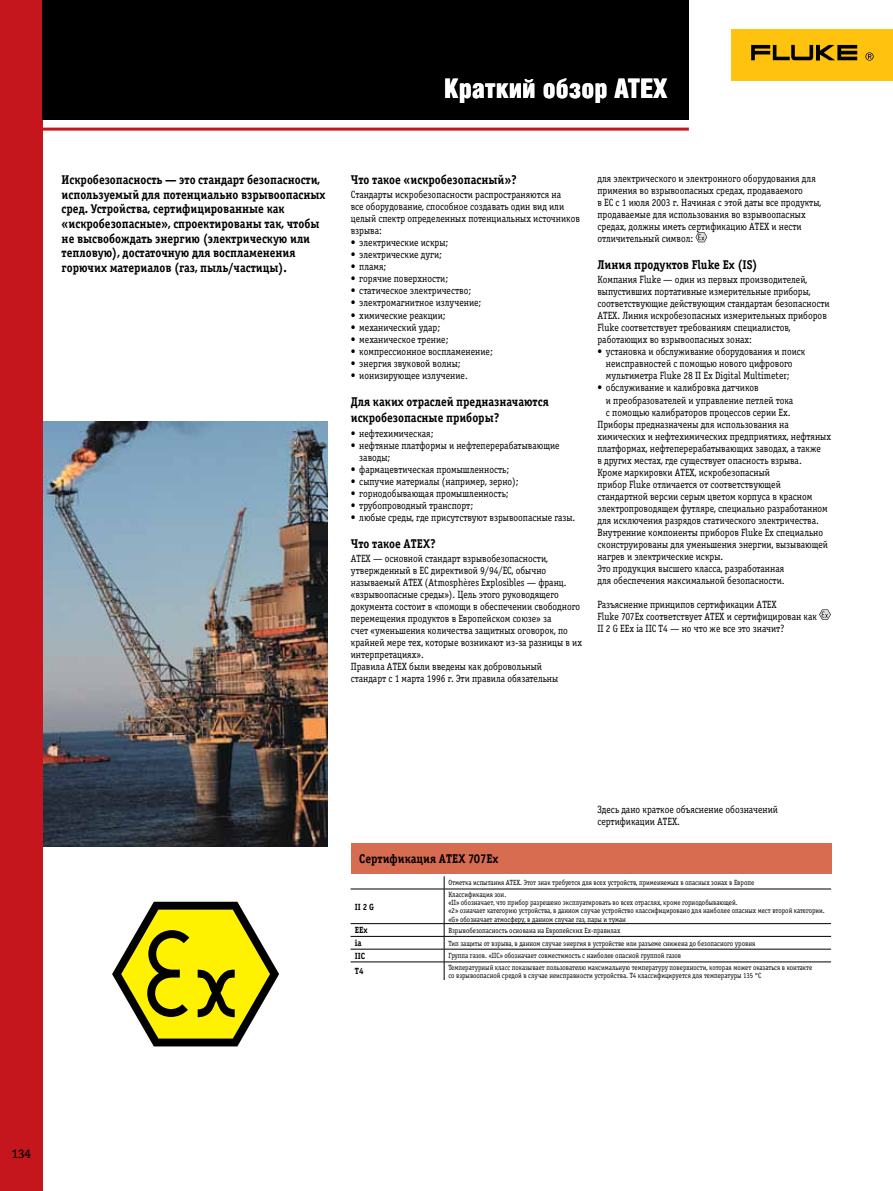
<style>
.page{position:relative;width:893px;height:1191px;background:#fff}
.page>*{position:absolute;margin:0;border:0;box-sizing:border-box;transform-origin:0 0}
.t1{font:27px "Helios Cond Black C";color:#fff}
.t2{font:12.75px/14.7px "Officina Serif Bold C";color:#000;scale:.9 1}
.t3{font:700 12px "Caecilia LT Std";color:#000;scale:.9 1}
.t4{font:10.5px/12px "Officina Serif Book C";color:#000;scale:.9 1}
.t5{font:9px "Officina Serif Bold C";color:#000;scale:.9 1}
.t6{font:7.5px/8.2px "Officina Serif Book C";color:#000;scale:.9 1}
.s1{font-family:"Caecilia LT Std";font-size:9.75px}
</style>
<div class="page">
<div style="left:731px;top:30px;width:162px;height:51px;background:#ffc20e"></div>
<hr style="left:0;top:128px;width:689px;height:3px;background:#c4161c">
<svg style="left:751px;top:45px;width:106px;height:15px"></svg>
<svg style="left:865px;top:52px;width:9px;height:9px"></svg>
<img style="left:43px;top:421px;width:284px;height:425px">
<svg style="left:112px;top:901px;width:167px;height:145px"></svg>
<div style="left:0;top:0;width:43px;height:1191px;background:#c4161c"></div>
<div style="left:43px;top:0;width:646px;height:119px;background:#000"></div>
<svg style="left:695px;top:232px;width:12px;height:10px"></svg>
<svg style="left:819px;top:609px;width:12px;height:10px"></svg>
<svg style="left:444px;top:876px;width:1px;height:12px"></svg>
<hr style="left:444px;top:889px;width:1px;height:34px;background:#000">
<hr style="left:351px;top:923px;width:93px;height:1px;background:#000">
<hr style="left:444px;top:923px;width:387px;height:1px;background:#000">
<hr style="left:351px;top:936px;width:93px;height:1px;background:#000">
<hr style="left:444px;top:936px;width:387px;height:1px;background:#000">
<hr style="left:351px;top:949px;width:93px;height:1px;background:#000">
<hr style="left:444px;top:949px;width:387px;height:1px;background:#000">
<hr style="left:351px;top:961px;width:93px;height:1px;background:#000">
<hr style="left:444px;top:961px;width:387px;height:1px;background:#000">
<svg style="left:444px;top:924px;width:1px;height:56px"></svg>
<hr style="left:351px;top:888px;width:93px;height:1px;background:#000">
<hr style="left:444px;top:888px;width:387px;height:1px;background:#000">
<div style="left:351px;top:843px;width:480px;height:30px;background:#d76c51"></div>
<h1 class="t1" style="left:444px;top:73px;width:225px">Краткий обзор ATEX</h1>
<p class="t2" style="left:62px;top:172px;width:295px">Искробезопасность — это стандарт безопасности, используемый для потенциально взрывоопасных сред. Устройства, сертифицированные как «искробезопасные», спроектированы так, чтобы не высвобождать энергию (электрическую или тепловую), достаточную для воспламенения горючих материалов (газ, пыль/частицы).</p>
<p class="t2" style="left:351px;top:172px;width:186px">Что такое «искробезопасный»?</p>
<p class="t4" style="left:351px;top:189px;width:256px">Стандарты искробезопасности распространяются на<br>все оборудование, способное создавать один вид или целый спектр определенных потенциальных источников взрыва:</p>
<p class="t4" style="left:351px;top:237px;width:110px">• электрические искры;</p>
<p class="t4" style="left:351px;top:249px;width:103px">• электрические дуги;</p>
<p class="t4" style="left:351px;top:261px;width:41px">• пламя;</p>
<p class="t4" style="left:351px;top:273px;width:110px">• горячие поверхности;</p>
<p class="t4" style="left:351px;top:285px;width:135px">• статическое электричество;</p>
<p class="t4" style="left:351px;top:297px;width:147px">• электромагнитное излучение;</p>
<p class="t4" style="left:351px;top:309px;width:107px">• химические реакции;</p>
<p class="t4" style="left:351px;top:321px;width:101px">• механический удар;</p>
<p class="t4" style="left:351px;top:333px;width:110px">• механическое трение;</p>
<p class="t4" style="left:351px;top:345px;width:159px">• компрессионное воспламенение;</p>
<p class="t4" style="left:351px;top:357px;width:124px">• энергия звуковой волны;</p>
<p class="t4" style="left:351px;top:369px;width:131px">• ионизирующее излучение.</p>
<p class="t2" style="left:351px;top:393px;width:221px;line-height:16.8px">Для каких отраслей предназначаются искробезопасные приборы?</p>
<p class="t4" style="left:351px;top:427px;width:93px">• нефтехимическая;</p>
<p class="t4" style="left:359px;top:439px;width:224px;text-indent:-9px">• нефтяные платформы и нефтеперерабатывающие заводы;</p>
<p class="t4" style="left:351px;top:463px;width:177px">• фармацевтическая промышленность;</p>
<p class="t4" style="left:351px;top:475px;width:188px">• сыпучие материалы (например, зерно);</p>
<p class="t4" style="left:351px;top:488px;width:177px">• горнодобывающая промышленность;</p>
<p class="t4" style="left:351px;top:500px;width:137px">• трубопроводный транспорт;</p>
<p class="t4" style="left:351px;top:512px;width:251px">• любые среды, где присутствуют взрывоопасные газы.</p>
<p class="t2" style="left:351px;top:536px;width:96px">Что такое ATEX?</p>
<p class="t4" style="left:351px;top:552px;width:258px">ATEX — основной стандарт взрывобезопасности, утвержденный в ЕС директивой 9/94/EC, обычно называемый ATEX (Atmosph<span class="s1">è</span>res Explosibles — франц. «взрывоопасные среды»). Цель этого руководящего документа состоит в «помощи в обеспечении свободного перемещения продуктов в Европейском союзе» за<br>счет «уменьшения количества защитных оговорок, по крайней мере тех, которые возникают из-за разницы в их интерпретациях».<br>Правила ATEX были введены как добровольный<br>стандарт с 1 марта 1996 г. Эти правила обязательны</p>
<p class="t4" style="left:597px;top:173px;width:250px">для электрического и электронного оборудования для примения во взрывоопасных средах, продаваемого<br>в ЕС с 1 июля 2003 г. Начиная с этой даты все продукты, продаваемые для использования во взрывоопасных средах, должны иметь сертификацию ATEX и нести отличительный символ:</p>
<p class="t2" style="left:597px;top:257px;width:180px">Линия продуктов Fluke Ex (IS)</p>
<p class="t4" style="left:597px;top:274px;width:260px">Компания Fluke — один из первых производителей, выпустивших портативные измерительные приборы, соответствующие действующим стандартам безопасности ATEX. Линия искробезопасных измерительных приборов Fluke соответствует требованиям специалистов, работающих во взрывоопасных зонах:</p>
<p class="t4" style="left:606px;top:346px;width:223px;text-indent:-9px">• установка и обслуживание оборудования и поиск неисправностей с помощью нового цифрового мультиметра Fluke 28 II Ex Digital Multimeter;</p>
<p class="t4" style="left:597px;top:382px;width:181px">• обслуживание и калибровка датчиков</p>
<p class="t4" style="left:606px;top:394px;width:210px">и преобразователей и управление петлей тока</p>
<p class="t4" style="left:606px;top:406px;width:207px">с помощью калибраторов процессов серии Ex.</p>
<p class="t4" style="left:597px;top:418px;width:214px">Приборы предназначены для использования на</p>
<p class="t4" style="left:597px;top:430px;width:261px">химических и нефтехимических предприятиях, нефтяных</p>
<p class="t4" style="left:597px;top:442px;width:250px">платформах, нефтеперерабатывающих заводах, а также</p>
<p class="t4" style="left:597px;top:454px;width:229px">в других местах, где существует опасность взрыва.</p>
<p class="t4" style="left:597px;top:466px;width:193px">Кроме маркировки ATEX, искробезопасный</p>
<p class="t4" style="left:597px;top:478px;width:205px">прибор Fluke отличается от соответствующей</p>
<p class="t4" style="left:597px;top:490px;width:240px">стандартной версии серым цветом корпуса в красном</p>
<p class="t4" style="left:597px;top:502px;width:258px">электропроводящем футляре, специально разработанном</p>
<p class="t4" style="left:597px;top:514px;width:248px">для исключения разрядов статического электричества.</p>
<p class="t4" style="left:597px;top:526px;width:252px">Внутренние компоненты приборов Fluke Ex специально</p>
<p class="t4" style="left:597px;top:538px;width:258px">сконструированы для уменьшения энергии, вызывающей</p>
<p class="t4" style="left:597px;top:550px;width:141px">нагрев и электрические искры.</p>
<p class="t4" style="left:597px;top:562px;width:209px">Это продукция высшего класса, разработанная</p>
<p class="t4" style="left:597px;top:574px;width:210px">для обеспечения максимальной безопасности.</p>
<p class="t4" style="left:597px;top:598px;width:245px">Разъяснение принципов сертификации ATEX<br>Fluke 707Ex соответствует ATEX и сертифицирован как<br>II 2 G EEx ia IIC T4 — но что же все это значит?</p>
<p class="t2" style="left:359px;top:851px;width:156px">Сертификация ATEX 707Ex</p>
<p class="t4" style="left:597px;top:804px;width:202px">Здесь дано краткое объяснение обозначений сертификации ATEX.</p>
<p class="t6" style="left:448px;top:879px;width:341px">Отметка испытания ATEX. Этот знак требуется для всех устройств, применяемых в опасных зонах в Европе</p>
<p class="t5" style="left:355px;top:901px;width:23px">II 2 G</p>
<p class="t6" style="left:448px;top:890px;width:420px">Классификация зон.<br>«II» обозначает, что прибор разрешено эксплуатировать во всех отраслях, кроме горнодобывающей.<br>«2» означает категорию устройства, в данном случае устройство классифицировано для наиболее опасных мест второй категории. «G» обозначает атмосферу, в данном случае газ, пары и туман</p>
<p class="t5" style="left:355px;top:925px;width:16px">EEx</p>
<p class="t6" style="left:448px;top:926px;width:193px">Взрывобезопасность основана на Европейских Ex-правилах</p>
<p class="t5" style="left:355px;top:938px;width:9px">ia</p>
<p class="t6" style="left:448px;top:939px;width:342px">Тип защиты от взрыва, в данном случае энергия в устройстве или разъеме снижена до безопасного уровня</p>
<p class="t5" style="left:355px;top:950px;width:13px">IIC</p>
<p class="t6" style="left:448px;top:951px;width:260px">Группа газов. «IIC» обозначает совместимость с наиболее опасной группой газов</p>
<p class="t5" style="left:355px;top:966px;width:11px">T4</p>
<p class="t6" style="left:448px;top:963px;width:406px">Температурный класс показывает пользователю максимальную температуру поверхности, которая может оказаться в контакте со взрывоопасной средой в случае неисправности устройства. T4 классифицируется для температуры 135 °C</p>
<p class="t3" style="left:12px;top:1146px;width:23px">134</p>
</div>
